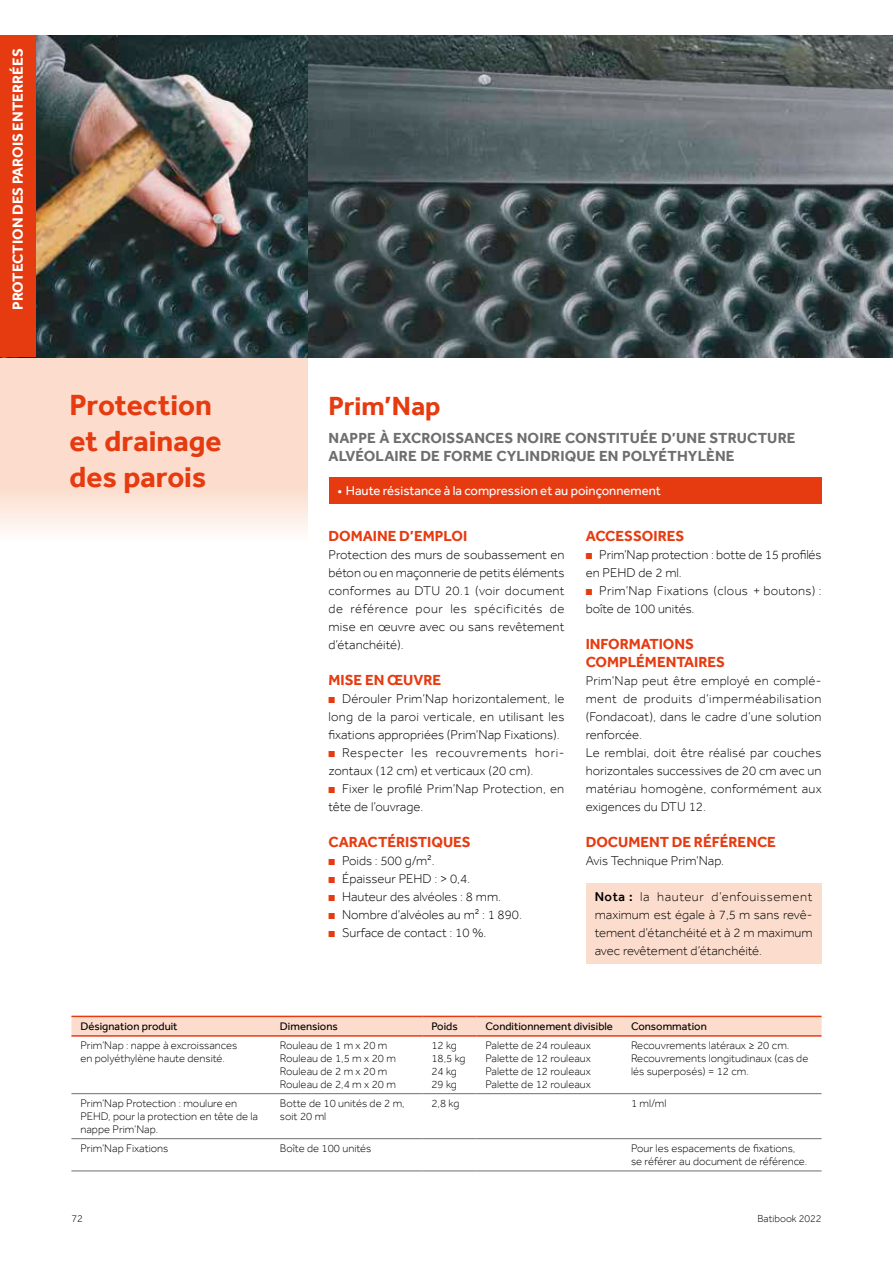
<style>
.page{position:relative;width:893px;height:1263px;background:#fff}
.page>*{position:absolute;margin:0;border:0;box-sizing:border-box;transform-origin:0 0}
._10-Titre-01-BMI_Ora{font:700 30px/36px "Effra";color:#e63b11}
._50-Nom-produit-BMI{font:700 27px "Effra";color:#e63b11}
._10-Titre-05-BMI_Ora{font:700 15px/18px "Effra";color:#e63b11}
._52-Définition{font:700 15px/18px "Effra";letter-spacing:.01em;color:#6e6e6e}
.t1{font:700 15px "Effra";color:#fff}
._20-Texte-01{font:300 13.2px/18px "Effra";color:#000;text-align:justify}
._25-Texte-Nota-BMI_O{font:300 13.2px/18px "Effra";color:#000;text-align:justify}
._20-Texte-01-2{font:300 13.2px/18px "Effra";letter-spacing:.02em;color:#000}
.t2{font:13.2px "Effra";color:#fff}
._43-Tableau-02-Conte{font:300 11.25px/12.8px "Effra";color:#000}
._42-Tableau-02-Têtiè{font:11.25px "Effra";color:#000}
.t3{font:300 10.5px "Effra";color:#000}
.s1{color:#e63b11}
.s2{font-weight:500}
</style>
<div class="page">
<div style="left:0;top:357px;width:307px;height:184px;background:#fcddcd"></div>
<img style="left:307px;top:36px;width:586px;height:321px">
<img style="left:36px;top:36px;width:271px;height:321px">
<div style="left:0;top:487px;width:307px;height:54px;background:linear-gradient(to bottom,#fcddcd,#fefdfd)"></div>
<div style="left:0;top:36px;width:36px;height:321px;background:#e63b11"></div>
<div style="left:586px;top:883px;width:235px;height:81px;background:#fcddcd"></div>
<div style="left:329px;top:477px;width:492px;height:27px;background:#e63b11"></div>
<div style="left:71px;top:1017px;width:750px;height:18px;background:#fcddcd"></div>
<hr style="left:71px;top:1093px;width:200px;height:1px;background:#6e6e6e">
<hr style="left:271px;top:1093px;width:151px;height:1px;background:#6e6e6e">
<hr style="left:422px;top:1093px;width:54px;height:1px;background:#6e6e6e">
<hr style="left:476px;top:1093px;width:146px;height:1px;background:#6e6e6e">
<hr style="left:622px;top:1093px;width:199px;height:1px;background:#6e6e6e">
<hr style="left:71px;top:1138px;width:200px;height:1px;background:#6e6e6e">
<hr style="left:271px;top:1138px;width:151px;height:1px;background:#6e6e6e">
<hr style="left:422px;top:1138px;width:54px;height:1px;background:#6e6e6e">
<hr style="left:476px;top:1138px;width:146px;height:1px;background:#6e6e6e">
<hr style="left:622px;top:1138px;width:199px;height:1px;background:#6e6e6e">
<hr style="left:71px;top:1170px;width:200px;height:1px;background:#6e6e6e">
<hr style="left:271px;top:1170px;width:151px;height:1px;background:#6e6e6e">
<hr style="left:422px;top:1170px;width:54px;height:1px;background:#6e6e6e">
<hr style="left:476px;top:1170px;width:146px;height:1px;background:#6e6e6e">
<hr style="left:622px;top:1170px;width:199px;height:1px;background:#6e6e6e">
<hr style="left:71px;top:1016px;width:200px;height:1px;background:#e63b11">
<hr style="left:271px;top:1016px;width:151px;height:1px;background:#e63b11">
<hr style="left:422px;top:1016px;width:54px;height:1px;background:#e63b11">
<hr style="left:476px;top:1016px;width:146px;height:1px;background:#e63b11">
<hr style="left:622px;top:1016px;width:199px;height:1px;background:#e63b11">
<hr style="left:71px;top:1035px;width:200px;height:2px;background:#e63b11">
<hr style="left:271px;top:1035px;width:151px;height:2px;background:#e63b11">
<hr style="left:422px;top:1035px;width:54px;height:2px;background:#e63b11">
<hr style="left:476px;top:1035px;width:146px;height:2px;background:#e63b11">
<hr style="left:622px;top:1035px;width:199px;height:2px;background:#e63b11">
<p class="t1" style="left:9px;top:310px;width:263px;rotate:-90deg">PROTECTION DES PAROIS ENTERRÉES</p>
<p class="_10-Titre-01-BMI_Ora" style="left:69px;top:387px;width:154px">Protection et drainage des parois</p>
<p class="_50-Nom-produit-BMI" style="left:329px;top:390px;width:114px">Prim’Nap</p>
<p class="_52-Définition" style="left:329px;top:429px;width:468px">NAPPE À EXCROISSANCES NOIRE CONSTITUÉE D’UNE STRUCTURE<br>ALVÉOLAIRE DE FORME CYLINDRIQUE EN POLYÉTHYLÈNE</p>
<p class="t2" style="left:338px;top:483px;width:325px">• Haute résistance à la compression et au poinçonnement</p>
<p class="_10-Titre-05-BMI_Ora" style="left:329px;top:527px;width:140px">DOMAINE D’EMPLOI</p>
<p class="_20-Texte-01" style="left:329px;top:546px;width:238px">Protection des murs de soubassement en béton ou en maçonnerie de petits éléments conformes au DTU 20.1 (voir document de référence pour les spécificités de mise en œuvre avec ou sans revêtement d’étanchéité).</p>
<p class="_10-Titre-05-BMI_Ora" style="left:329px;top:671px;width:114px">MISE EN ŒUVRE</p>
<p class="_20-Texte-01" style="left:329px;top:690px;width:237px"><span class="s1">■</span> Dérouler Prim’Nap horizontalement, le long de la paroi verticale, en utilisant les fixations appropriées (Prim’Nap Fixations).</p>
<p class="_20-Texte-01" style="left:329px;top:744px;width:237px"><span class="s1">■</span> Respecter les recouvrements hori&shy;zontaux (12 cm) et verticaux (20 cm).</p>
<p class="_20-Texte-01" style="left:329px;top:780px;width:237px"><span class="s1">■</span> Fixer le profilé Prim’Nap Protection, en tête de l’ouvrage.</p>
<p class="_10-Titre-05-BMI_Ora" style="left:329px;top:833px;width:144px">CARACTÉRISTIQUES</p>
<p class="_20-Texte-01" style="left:329px;top:852px;width:108px"><span class="s1">■</span> Poids : 500 g/m².</p>
<p class="_20-Texte-01" style="left:329px;top:870px;width:143px"><span class="s1">■</span> Épaisseur PEHD : &gt; 0,4.</p>
<p class="_20-Texte-01" style="left:329px;top:888px;width:174px"><span class="s1">■</span> Hauteur des alvéoles : 8 mm.</p>
<p class="_20-Texte-01" style="left:329px;top:906px;width:195px"><span class="s1">■</span> Nombre d’alvéoles au m² : 1 890.</p>
<p class="_20-Texte-01" style="left:329px;top:924px;width:159px"><span class="s1">■</span> Surface de contact : 10 %.</p>
<p class="_10-Titre-05-BMI_Ora" style="left:586px;top:527px;width:100px">ACCESSOIRES</p>
<p class="_20-Texte-01" style="left:586px;top:546px;width:237px"><span class="s1">■</span> Prim’Nap protection : botte de 15 profilés en PEHD de 2 ml.</p>
<p class="_20-Texte-01-2" style="left:586px;top:582px;width:237px"><span class="s1">■</span> Prim’Nap Fixations (clous + boutons) : boîte de 100 unités.</p>
<p class="_10-Titre-05-BMI_Ora" style="left:586px;top:635px;width:141px">INFORMATIONS<br>COMPLÉMENTAIRES</p>
<p class="_20-Texte-01" style="left:586px;top:672px;width:237px">Prim’Nap peut être employé en complé&shy;ment de produits d’imperméabilisation (Fondacoat), dans le cadre d’une solution renforcée.</p>
<p class="_20-Texte-01" style="left:586px;top:744px;width:237px">Le remblai, doit être réalisé par couches horizontales successives de 20 cm avec un matériau homogène, conformément aux exigences du DTU 12.</p>
<p class="_10-Titre-05-BMI_Ora" style="left:586px;top:833px;width:192px">DOCUMENT DE RÉFÉRENCE</p>
<p class="_20-Texte-01" style="left:586px;top:852px;width:140px">Avis Technique Prim’Nap.</p>
<p class="_25-Texte-Nota-BMI_O" style="left:595px;top:888px;width:219px"><span class="s2">Nota :</span> la hauteur d’enfouissement maximum est égale à 7,5 m sans revê&shy;tement d’étanchéité et à 2 m maximum avec revêtement d’étanchéité.</p>
<p class="_42-Tableau-02-Têtiè" style="left:80px;top:1019px;width:99px">Désignation produit</p>
<p class="_42-Tableau-02-Têtiè" style="left:280px;top:1019px;width:59px">Dimensions</p>
<p class="_42-Tableau-02-Têtiè" style="left:431px;top:1019px;width:28px">Poids</p>
<p class="_42-Tableau-02-Têtiè" style="left:485px;top:1019px;width:129px">Conditionnement divisible</p>
<p class="_42-Tableau-02-Têtiè" style="left:631px;top:1019px;width:77px">Consommation</p>
<p class="_43-Tableau-02-Conte" style="left:80px;top:1039px;width:158px">Prim’Nap : nappe à excroissances en polyéthylène haute densité.</p>
<p class="_43-Tableau-02-Conte" style="left:280px;top:1039px;width:109px">Rouleau de 1 m x 20 m</p>
<p class="_43-Tableau-02-Conte" style="left:485px;top:1039px;width:107px">Palette de 24 rouleaux</p>
<p class="_43-Tableau-02-Conte" style="left:485px;top:1052px;width:107px">Palette de 12 rouleaux</p>
<p class="_43-Tableau-02-Conte" style="left:485px;top:1065px;width:107px">Palette de 12 rouleaux</p>
<p class="_43-Tableau-02-Conte" style="left:485px;top:1077px;width:107px">Palette de 12 rouleaux</p>
<p class="_43-Tableau-02-Conte" style="left:631px;top:1039px;width:160px">Recouvrements latéraux ≥ 20 cm.</p>
<p class="_43-Tableau-02-Conte" style="left:631px;top:1052px;width:179px">Recouvrements longitudinaux (cas de lés superposés) = 12 cm.</p>
<p class="_43-Tableau-02-Conte" style="left:431px;top:1039px;width:27px">12 kg</p>
<p class="_43-Tableau-02-Conte" style="left:431px;top:1052px;width:36px">18,5 kg</p>
<p class="_43-Tableau-02-Conte" style="left:431px;top:1065px;width:27px">24 kg</p>
<p class="_43-Tableau-02-Conte" style="left:431px;top:1077px;width:27px">29 kg</p>
<p class="_43-Tableau-02-Conte" style="left:280px;top:1052px;width:118px">Rouleau de 1,5 m x 20 m</p>
<p class="_43-Tableau-02-Conte" style="left:280px;top:1065px;width:109px">Rouleau de 2 m x 20 m</p>
<p class="_43-Tableau-02-Conte" style="left:280px;top:1077px;width:118px">Rouleau de 2,4 m x 20 m</p>
<p class="_43-Tableau-02-Conte" style="left:80px;top:1097px;width:179px">Prim’Nap Protection : moulure en<br>PEHD, pour la protection en tête de la nappe Prim’Nap.</p>
<p class="_43-Tableau-02-Conte" style="left:280px;top:1097px;width:126px">Botte de 10 unités de 2 m, soit 20 ml</p>
<p class="_43-Tableau-02-Conte" style="left:431px;top:1097px;width:29px">2,8 kg</p>
<p class="_43-Tableau-02-Conte" style="left:631px;top:1097px;width:37px">1 ml/ml</p>
<p class="_43-Tableau-02-Conte" style="left:80px;top:1142px;width:89px">Prim’Nap Fixations</p>
<p class="_43-Tableau-02-Conte" style="left:280px;top:1142px;width:93px">Boîte de 100 unités</p>
<p class="_43-Tableau-02-Conte" style="left:631px;top:1142px;width:178px">Pour les espacements de fixations, se référer au document de référence.</p>
<p class="t3" style="left:71px;top:1212px;width:13px">72</p>
<p class="t3" style="left:757px;top:1212px;width:66px">Batibook 2022</p>
</div>
